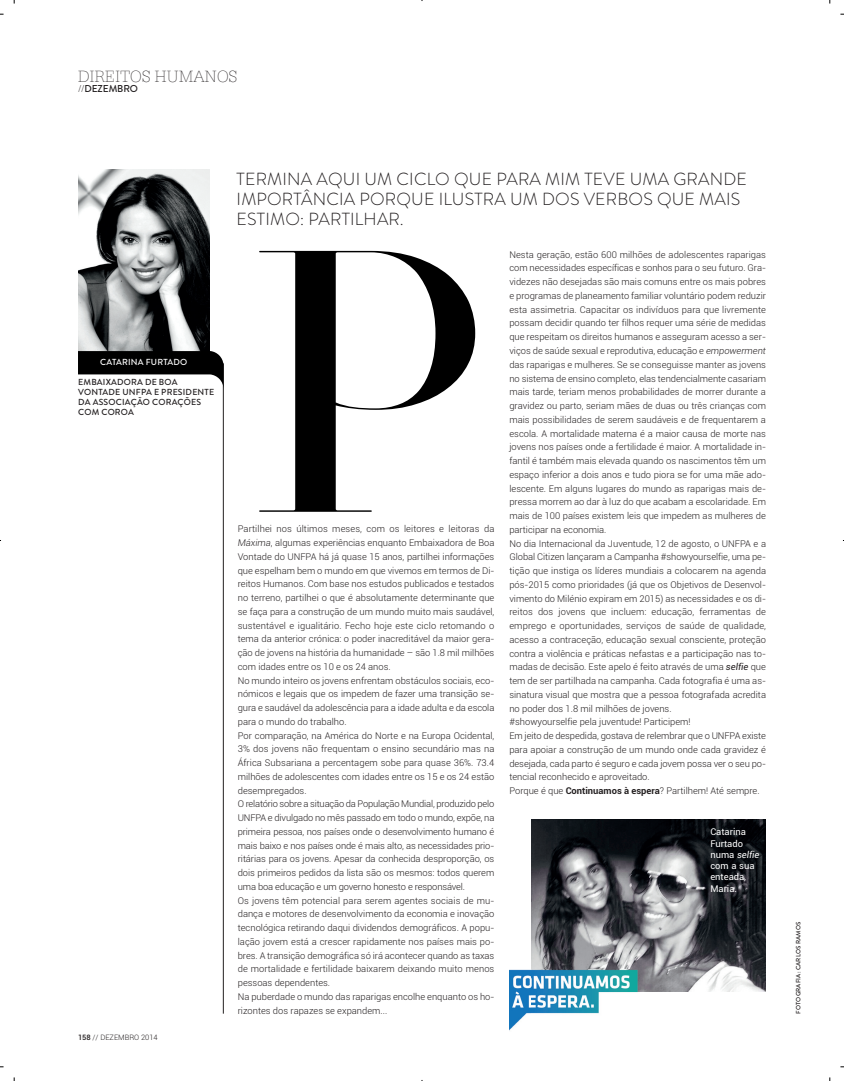
<style>
.page{position:relative;width:844px;height:1081px;background:#fff}
.page>*{position:absolute;margin:0;border:0;box-sizing:border-box;transform-origin:0 0}
.t1{font:367.88px "Didot HTF L96 Light";color:#000}
.t2{font:300 17.5px/20px "Brandon Grotesque";letter-spacing:.01em;color:#231f20}
.t3{font:100 17.5px "Serifa BT";letter-spacing:-.01em;color:#231f20}
.t4{font:500 10px "Brandon Grotesque";letter-spacing:-.01em;color:#231f20}
.t5{font:300 9.38px/13.8px "Roboto";color:#231f20}
.t6{font:9.38px/11.2px "Roboto";color:#fff}
.t7{font:500 8.75px/10px "Brandon Grotesque";letter-spacing:.02em;color:#231f20}
.t8{font:500 8.75px "Brandon Grotesque";letter-spacing:.02em;color:#fff}
.t9{font:300 7.5px "Roboto";color:#231f20}
.t10{font:500 6.25px "Brandon Grotesque";letter-spacing:.02em;color:#231f20}
.s1{font-weight:300}
.s2{font-weight:500}
.s3{font-style:italic}
.s4{font-weight:400;font-style:italic}
.s5{font-weight:700}
</style>
<div class="page">
<img style="left:78px;top:170px;width:131px;height:181px">
<hr style="left:223px;top:363px;width:1px;height:650px;background:#231f20">
<svg style="left:78px;top:351px;width:145px;height:38px"></svg>
<img style="left:531px;top:819px;width:234px;height:172px">
<img style="left:509px;top:969px;width:139px;height:62px">
<svg style="left:531px;top:969px;width:1px;height:22px"></svg>
<h2 class="t3" style="left:78px;top:71px;width:161px">DIREITOS HUMANOS</h2>
<p class="t4" style="left:78px;top:83px;width:62px"><span class="s1">//</span>DEZEMBRO</p>
<p class="t8" style="left:100px;top:357px;width:89px">CATARINA FURTADO</p>
<p class="t7" style="left:78px;top:377px;width:137px">EMBAIXADORA DE BOA<br>VONTADE UNFPA E PRESIDENTE<br>DA ASSOCIAÇÃO CORAÇÕES<br>COM COROA</p>
<p class="t9" style="left:78px;top:1034px;width:81px"><span class="s2">158</span> // DEZEMBRO 2014</p>
<h2 class="t2" style="left:236px;top:169px;width:512px">TERMINA AQUI UM CICLO QUE PARA MIM TEVE UMA GRANDE<br>IMPORTÂNCIA PORQUE ILUSTRA UM DOS VERBOS QUE MAIS<br>ESTIMO: PARTILHAR.</h2>
<h1 class="t1" style="left:245px;top:165px;width:242px">P</h1>
<p class="t5" style="left:509px;top:248px;width:258px">Nesta geração, estão 600 milhões de adolescentes raparigas com necessidades específicas e sonhos para o seu futuro. Gra&shy;videzes não desejadas são mais comuns entre os mais pobres e programas de planeamento familiar voluntário podem reduzir esta assimetria. Capacitar os indivíduos para que livremente possam decidir quando ter filhos requer uma série de medidas que respeitam os direitos humanos e asseguram acesso a ser&shy;viços de saúde sexual e reprodutiva, educação e <span class="s3">empowerment </span>das raparigas e mulheres. Se se conseguisse manter as jovens no sistema de ensino completo, elas tendencialmente casariam mais tarde, teriam menos probabilidades de morrer durante a gravidez ou parto, seriam mães de duas ou três crianças com mais possibilidades de serem saudáveis e de frequentarem a escola. A mortalidade materna é a maior causa de morte nas jovens nos países onde a fertilidade é maior. A mortalidade in&shy;fantil é também mais elevada quando os nascimentos têm um espaço inferior a dois anos e tudo piora se for uma mãe ado&shy;lescente. Em alguns lugares do mundo as raparigas mais de&shy;pressa morrem ao dar à luz do que acabam a escolaridade. Em mais de 100 países existem leis que impedem as mulheres de participar na economia.<br>No dia Internacional da Juventude, 12 de agosto, o UNFPA e a Global Citizen lançaram a Campanha #showyourselfie, uma pe&shy;tição que instiga os líderes mundiais a colocarem na agenda pós-2015 como prioridades (já que os Objetivos de Desenvol&shy;vimento do Milénio expiram em 2015) as necessidades e os di&shy;reitos dos jovens que incluem: educação, ferramentas de emprego e oportunidades, serviços de saúde de qualidade, acesso a contraceção, educação sexual consciente, proteção contra a violência e práticas nefastas e a participação nas to&shy;madas de decisão. Este apelo é feito através de uma <span class="s4">selfie</span> que tem de ser partilhada na campanha. Cada fotografia é uma as&shy;sinatura visual que mostra que a pessoa fotografada acredita no poder dos 1.8 mil milhões de jovens.<br>#showyourselfie pela juventude! Participem!<br>Em jeito de despedida, gostava de relembrar que o UNFPA existe para apoiar a construção de um mundo onde cada gravidez é desejada, cada parto é seguro e cada jovem possa ver o seu po&shy;tencial reconhecido e aproveitado.<br>Porque é que <span class="s5">Continuamos à espera</span>? Partilhem! Até sempre.</p>
<p class="t5" style="left:238px;top:523px;width:258px">Partilhei nos últimos meses, com os leitores e leitoras da <span class="s3">Máxima</span>, algumas experiências enquanto Embaixadora de Boa Vontade do UNFPA há já quase 15 anos, partilhei informações que espelham bem o mundo em que vivemos em termos de Di&shy;reitos Humanos. Com base nos estudos publicados e testados no terreno, partilhei o que é absolutamente determinante que se faça para a construção de um mundo muito mais saudável, sustentável e igualitário. Fecho hoje este ciclo retomando o tema da anterior crónica: o poder inacreditável da maior gera&shy;ção de jovens na história da humanidade – são 1.8 mil milhões com idades entre os 10 e os 24 anos.<br>No mundo inteiro os jovens enfrentam obstáculos sociais, eco&shy;nómicos e legais que os impedem de fazer uma transição se&shy;gura e saudável da adolescência para a idade adulta e da escola para o mundo do trabalho.<br>Por comparação, na América do Norte e na Europa Ocidental, 3% dos jovens não frequentam o ensino secundário mas na África Subsariana a percentagem sobe para quase 36%. 73.4 milhões de adolescentes com idades entre os 15 e os 24 estão desempregados.<br>O relatório sobre a situação da População Mundial, produzido pelo UNFPA e divulgado no mês passado em todo o mundo, expõe, na primeira pessoa, nos países onde o desenvolvimento humano é mais baixo e nos países onde é mais alto, as necessidades prio&shy;ritárias para os jovens. Apesar da conhecida desproporção, os dois primeiros pedidos da lista são os mesmos: todos querem uma boa educação e um governo honesto e responsável.<br>Os jovens têm potencial para serem agentes sociais de mu&shy;dança e motores de desenvolvimento da economia e inovação tecnológica retirando daqui dividendos demográficos. A popu&shy;lação jovem está a crescer rapidamente nos países mais po&shy;bres. A transição demográfica só irá acontecer quando as taxas de mortalidade e fertilidade baixarem deixando muito menos pessoas dependentes.<br>Na puberdade o mundo das raparigas encolhe enquanto os ho&shy;rizontes dos rapazes se expandem...</p>
<p class="t6" style="left:710px;top:826px;width:51px">Catarina<br>Furtado numa <span class="s3">selfie </span>com a sua enteada,<br>Maria.</p>
<p class="t10" style="left:794px;top:1013px;width:94px;rotate:-90deg">FOTOGRAFIA: CARLOS RAMOS</p>
</div>
